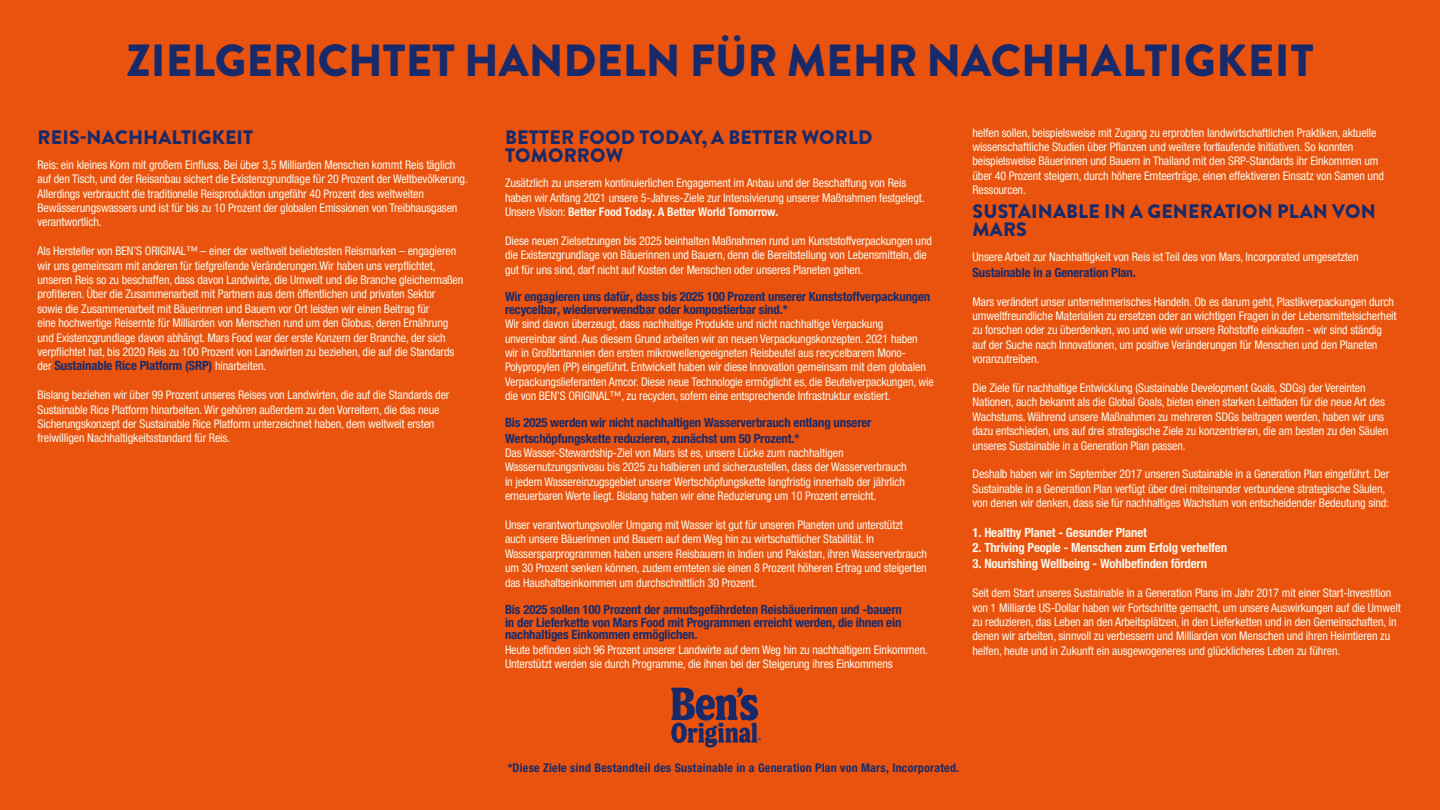
<style>
.page{position:relative;width:1440px;height:810px;background:#e9530e}
.page>*{position:absolute;margin:0;border:0;box-sizing:border-box;transform-origin:0 0}
.t1{font:900 45px "Brandon Grotesque";color:#192a6a}
.t2{font:900 19.5px/18.8px "Brandon Grotesque";letter-spacing:.01em;color:#192a6a}
.t3{font:12.75px/12.8px "HN BOLDHN BOLD";letter-spacing:-.01em;color:#192a6a}
.t4{font:12.75px "HN BOLDHN BOLD";letter-spacing:-.01em;color:#fff6e8}
.t5{font:condensed 12px/14.4px "Helvetica Neue LT Pro";letter-spacing:-.01em;color:#fff6e8}
.t6{font:12px "HN BOLDHN BOLD";letter-spacing:.02em;color:#192a6a}
.t7{font:12px "HN BOLDHN BOLD";letter-spacing:-.01em;color:#fff6e8}
.s1{font-family:"Helvetica Neue LT Pro";font-stretch:condensed;font-size:12px;color:#fff6e8}
.s2{font-family:"Helvetica Neue LT Pro";font-stretch:condensed}
</style>
<div class="page">
<svg style="left:671px;top:688px;width:90px;height:60px"></svg>
<h1 class="t1" style="left:127px;top:29px;width:1189px">ZIELGERICHTET HANDELN FÜR MEHR NACHHALTIGKEIT</h1>
<h2 class="t2" style="left:38px;top:128px;width:217px">REIS-NACHHALTIGKEIT</h2>
<p class="t5" style="left:38px;top:157px;width:432px">Reis: ein kleines Korn mit großem Einfluss. Bei über 3,5 Milliarden Menschen kommt Reis täglich auf den Tisch, und der Reisanbau sichert die Existenzgrundlage für 20 Prozent der Weltbevölkerung.<br>Allerdings verbraucht die traditionelle Reisproduktion ungefähr 40 Prozent des weltweiten Bewässerungswassers und ist für bis zu 10 Prozent der globalen Emissionen von Treibhausgasen verantwortlich.</p>
<p class="t5" style="left:38px;top:244px;width:427px">Als Hersteller von BEN’S ORIGINAL™ – einer der weltweit beliebtesten Reismarken – engagieren wir uns gemeinsam mit anderen für tiefgreifende Veränderungen.Wir haben uns verpflichtet, unseren Reis so zu beschaffen, dass davon Landwirte, die Umwelt und die Branche gleichermaßen profitieren. Über die Zusammenarbeit mit Partnern aus dem öffentlichen und privaten Sektor sowie die Zusammenarbeit mit Bäuerinnen und Bauern vor Ort leisten wir einen Beitrag für<br>eine hochwertige Reisernte für Milliarden von Menschen rund um den Globus, deren Ernährung und Existenzgrundlage davon abhängt. Mars Food war der erste Konzern der Branche, der sich verpflichtet hat, bis 2020 Reis zu 100 Prozent von Landwirten zu beziehen, die auf die Standards</p>
<p class="t3" style="left:38px;top:360px;width:230px"><span class="s1">der</span> Sustainable Rice Platform (SRP) <span class="s1">hinarbeiten.</span></p>
<p class="t5" style="left:37px;top:388px;width:413px">Bislang beziehen wir über 99 Prozent unseres Reises von Landwirten, die auf die Standards der Sustainable Rice Platform hinarbeiten. Wir gehören außerdem zu den Vorreitern, die das neue Sicherungskonzept der Sustainable Rice Platform unterzeichnet haben, dem weltweit ersten freiwilligen Nachhaltigkeitsstandard für Reis.</p>
<h2 class="t2" style="left:505px;top:128px;width:369px">BETTER FOOD TODAY, A BETTER WORLD<br>TOMORROW</h2>
<p class="t5" style="left:505px;top:176px;width:421px">Zusätzlich zu unserem kontinuierlichen Engagement im Anbau und der Beschaffung von Reis haben wir Anfang 2021 unsere 5-Jahres-Ziele zur Intensivierung unserer Maßnahmen festgelegt.</p>
<p class="t7" style="left:505px;top:206px;width:275px"><span class="s2">Unsere Vision:</span> Better Food Today. A Better World Tomorrow.</p>
<p class="t5" style="left:505px;top:233px;width:429px">Diese neuen Zielsetzungen bis 2025 beinhalten Maßnahmen rund um Kunststoffverpackungen und die Existenzgrundlage von Bäuerinnen und Bauern, denn die Bereitstellung von Lebensmitteln, die gut für uns sind, darf nicht auf Kosten der Menschen oder unseres Planeten gehen.</p>
<p class="t3" style="left:505px;top:291px;width:427px">Wir engagieren uns dafür, dass bis 2025 100 Prozent unserer Kunststoffverpackungen recycelbar, wiederverwendbar oder kompostierbar sind.*</p>
<p class="t5" style="left:505px;top:317px;width:430px">Wir sind davon überzeugt, dass nachhaltige Produkte und nicht nachhaltige Verpackung unvereinbar sind. Aus diesem Grund arbeiten wir an neuen Verpackungskonzepten. 2021 haben wir in Großbritannien den ersten mikrowellengeeigneten Reisbeutel aus recycelbarem Mono-Polypropylen (PP) eingeführt. Entwickelt haben wir diese Innovation gemeinsam mit dem globalen Verpackungslieferanten Amcor. Diese neue Technologie ermöglicht es, die Beutelverpackungen, wie die von BEN’S ORIGINAL™, zu recyclen, sofern eine entsprechende Infrastruktur existiert.</p>
<p class="t3" style="left:505px;top:416px;width:368px;line-height:15.3px">Bis 2025 werden wir nicht nachhaltigen Wasserverbrauch entlang unserer<br>Wertschöpfungskette reduzieren, zunächst um 50 Prozent.*</p>
<p class="t5" style="left:505px;top:445px;width:403px">Das Wasser-Stewardship-Ziel von Mars ist es, unsere Lücke zum nachhaltigen Wassernutzungsniveau bis 2025 zu halbieren und sicherzustellen, dass der Wasserverbrauch in jedem Wassereinzugsgebiet unserer Wertschöpfungskette langfristig innerhalb der jährlich erneuerbaren Werte liegt. Bislang haben wir eine Reduzierung um 10 Prozent erreicht.</p>
<p class="t5" style="left:505px;top:517px;width:423px">Unser verantwortungsvoller Umgang mit Wasser ist gut für unseren Planeten und unterstützt auch unsere Bäuerinnen und Bauern auf dem Weg hin zu wirtschaftlicher Stabilität. In Wassersparprogrammen haben unsere Reisbauern in Indien und Pakistan, ihren Wasserverbrauch um 30 Prozent senken können, zudem ernteten sie einen 8 Prozent höheren Ertrag und steigerten das Haushaltseinkommen um durchschnittlich 30 Prozent.</p>
<p class="t3" style="left:505px;top:604px;width:398px;text-align:justify">Bis 2025 sollen 100 Prozent der armutsgefährdeten Reisbäuerinnen und -bauern in der Lieferkette von Mars Food mit Programmen erreicht werden, die ihnen ein nachhaltiges Einkommen ermöglichen.</p>
<p class="t5" style="left:505px;top:642px;width:425px">Heute befinden sich 96 Prozent unserer Landwirte auf dem Weg hin zu nachhaltigem Einkommen.<br>Unterstützt werden sie durch Programme, die ihnen bei der Steigerung ihres Einkommens</p>
<p class="t5" style="left:973px;top:125px;width:413px">helfen sollen, beispielsweise mit Zugang zu erprobten landwirtschaftlichen Praktiken, aktuelle wissenschaftliche Studien über Pflanzen und weitere fortlaufende Initiativen. So konnten beispielsweise Bäuerinnen und Bauern in Thailand mit den SRP-Standards ihr Einkommen um über 40 Prozent steigern, durch höhere Ernteerträge, einen effektiveren Einsatz von Samen und Ressourcen.</p>
<h2 class="t2" style="left:973px;top:202px;width:405px">SUSTAINABLE IN A GENERATION PLAN VON<br>MARS</h2>
<p class="t5" style="left:973px;top:250px;width:388px">Unsere Arbeit zur Nachhaltigkeit von Reis ist Teil des von Mars, Incorporated umgesetzten</p>
<p class="t3" style="left:973px;top:267px;width:165px">Sustainable in a Generation Plan.</p>
<p class="t5" style="left:973px;top:294px;width:426px">Mars verändert unser unternehmerisches Handeln. Ob es darum geht, Plastikverpackungen durch umweltfreundliche Materialien zu ersetzen oder an wichtigen Fragen in der Lebensmittelsicherheit zu forschen oder zu überdenken, wo und wie wir unsere Rohstoffe einkaufen - wir sind ständig auf der Suche nach Innovationen, um positive Veränderungen für Menschen und den Planeten voranzutreiben.</p>
<p class="t5" style="left:973px;top:380px;width:417px">Die Ziele für nachhaltige Entwicklung (Sustainable Development Goals, SDGs) der Vereinten Nationen, auch bekannt als die Global Goals, bieten einen starken Leitfaden für die neue Art des Wachstums. Während unsere Maßnahmen zu mehreren SDGs beitragen werden, haben wir uns dazu entschieden, uns auf drei strategische Ziele zu konzentrieren, die am besten zu den Säulen unseres Sustainable in a Generation Plan passen.</p>
<p class="t5" style="left:973px;top:467px;width:418px">Deshalb haben wir im September 2017 unseren Sustainable in a Generation Plan eingeführt. Der<br>Sustainable in a Generation Plan verfügt über drei miteinander verbundene strategische Säulen, von denen wir denken, dass sie für nachhaltiges Wachstum von entscheidender Bedeutung sind:</p>
<p class="t4" style="left:973px;top:526px;width:176px">1. Healthy Planet - Gesunder Planet</p>
<p class="t4" style="left:973px;top:541px;width:256px">2. Thriving People - Menschen zum Erfolg verhelfen</p>
<p class="t4" style="left:973px;top:558px;width:236px">3. Nourishing Wellbeing - Wohlbefinden fördern</p>
<p class="t5" style="left:973px;top:586px;width:430px">Seit dem Start unseres Sustainable in a Generation Plans im Jahr 2017 mit einer Start-Investition von 1 Milliarde US-Dollar haben wir Fortschritte gemacht, um unsere Auswirkungen auf die Umwelt zu reduzieren, das Leben an den Arbeitsplätzen, in den Lieferketten und in den Gemeinschaften, in denen wir arbeiten, sinnvoll zu verbessern und Milliarden von Menschen und ihren Heimtieren zu helfen, heute und in Zukunft ein ausgewogeneres und glücklicheres Leben zu führen.</p>
<p class="t6" style="left:508px;top:762px;width:453px">*Diese Ziele sind Bestandteil des Sustainable in a Generation Plan von Mars, Incorporated.</p>
</div>
